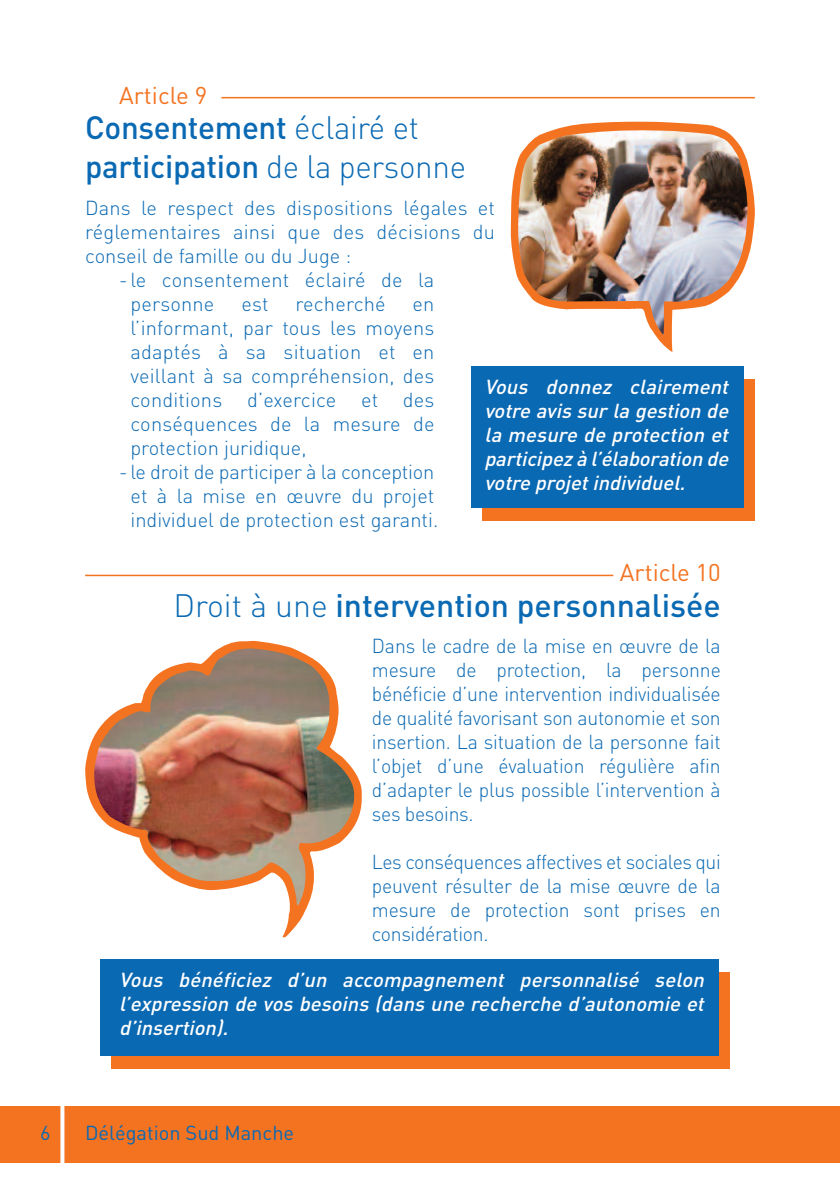
<style>
.page{position:relative;width:840px;height:1191px;background:#fff}
.page>*{position:absolute;margin:0;border:0;box-sizing:border-box;transform-origin:0 0}
.t1{font:500 32px/39.2px "DIN";letter-spacing:-.01em;color:#0a69b3}
.t2{font:24px "DIN";color:#f47321}
.t3{font:300 20px/24px "DIN";color:#0a69b3;text-align:justify}
.t4{font:italic 500 20px/24px "DIN";letter-spacing:-.01em;color:#fff;text-align:justify}
.t5{font:20px "DIN";color:#0a69b3}
.s1{font-weight:300}
</style>
<div class="page">
<div style="left:0;top:1106px;width:839px;height:56px;background:#f47321"></div>
<svg style="left:60px;top:1106px;width:4px;height:57px"></svg>
<hr style="left:221px;top:97px;width:533px;height:1px;background:#f47321">
<svg style="left:510px;top:121px;width:244px;height:231px"></svg>
<img style="left:518px;top:130px;width:229px;height:205px">
<hr style="left:85px;top:574px;width:528px;height:2px;background:#f47321">
<div style="left:482px;top:379px;width:272px;height:141px;background:#f47321"></div>
<div style="left:471px;top:366px;width:272px;height:142px;background:#0a69b3"></div>
<div style="left:111px;top:972px;width:618px;height:96px;background:#f47321"></div>
<div style="left:100px;top:959px;width:618px;height:97px;background:#0a69b3"></div>
<svg style="left:85px;top:641px;width:276px;height:296px"></svg>
<img style="left:94px;top:648px;width:260px;height:257px">
<p class="t2" style="left:119px;top:81px;width:90px">Article 9</p>
<h1 class="t1" style="left:85px;top:108px;width:382px">Consentement <span class="s1">éclairé et </span>participation <span class="s1">de la personne</span></h1>
<p class="t3" style="left:85px;top:196px;width:411px">Dans le respect des dispositions légales et réglementaires ainsi que des décisions du conseil de famille ou du Juge :</p>
<p class="t3" style="left:130px;top:268px;width:305px;text-indent:-11px">- le consentement éclairé de la personne</p>
<p class="t3" style="left:241px;top:292px;width:29px">est</p>
<p class="t3" style="left:295px;top:292px;width:91px">recherché</p>
<p class="t3" style="left:130px;top:292px;width:305px;text-indent:282px">en l’informant, par tous les moyens adaptés à sa situation et en veillant à sa compréhension, des conditions d’exercice et des conséquences de la mesure de protection juridique,</p>
<p class="t3" style="left:119px;top:460px;width:320px;text-align:center">- le droit de participer à la conception et à la mise en œuvre du projet individuel de protection est garanti.</p>
<p class="t4" style="left:484px;top:375px;width:249px">Vous donnez clairement votre avis sur la gestion de la mesure de protection et participez à l’élaboration de votre projet individuel.</p>
<p class="t2" style="left:619px;top:559px;width:102px">Article 10</p>
<h1 class="t1" style="left:173px;top:586px;width:548px"><span class="s1">Droit à une</span> intervention personnalisée</h1>
<p class="t3" style="left:371px;top:634px;width:350px">Dans le cadre de la mise en œuvre de la mesure de protection, la personne bénéficie d’une intervention individualisée de qualité favorisant son autonomie et son insertion. La situation de la personne fait l’objet d’une évaluation régulière afin d’adapter le plus possible l’intervention à ses besoins.</p>
<p class="t3" style="left:371px;top:850px;width:350px">Les conséquences affectives et sociales qui peuvent résulter de la mise œuvre de la mesure de protection sont prises en considération.</p>
<p class="t4" style="left:119px;top:968px;width:590px">Vous bénéficiez d’un accompagnement personnalisé selon l’expression de vos besoins (dans une recherche d’autonomie et d’insertion).</p>
<p class="t5" style="left:40px;top:1121px;width:12px">6</p>
<p class="t5" style="left:85px;top:1121px;width:210px">Délégation Sud Manche</p>
</div>
